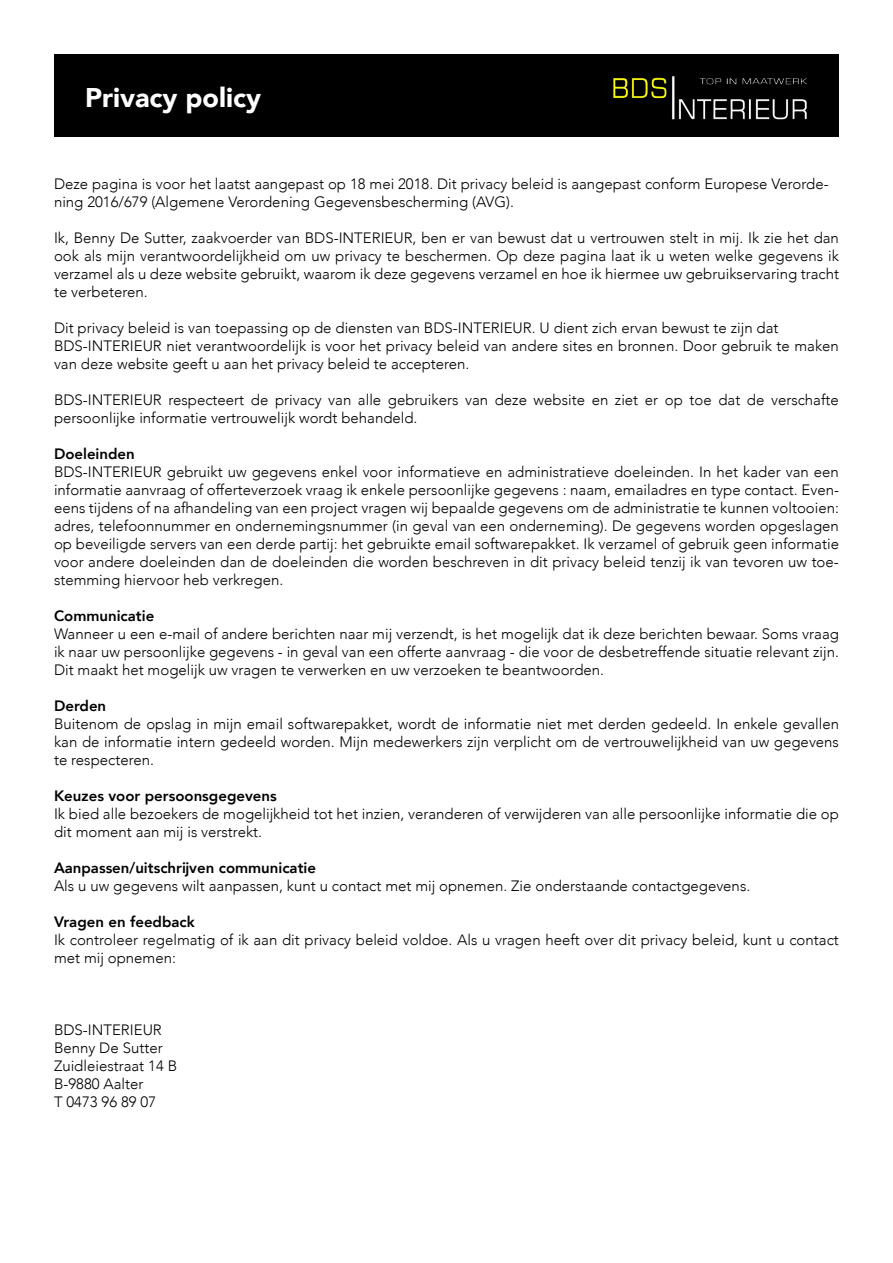
<style>
.page{position:relative;width:893px;height:1263px;background:#fff}
.page>*{position:absolute;margin:0;border:0;box-sizing:border-box;transform-origin:0 0}
.t1{font:900 27px "Avenir";color:#fff}
.t2{font:300 15px/18px "Avenir";color:#000}
.t3{font:800 15px "Avenir";color:#000}
</style>
<div class="page">
<div style="left:54px;top:54px;width:785px;height:83px;background:#000"></div>
<img style="left:613px;top:76px;width:194px;height:44px">
<h1 class="t1" style="left:85px;top:74px;width:178px">Privacy policy</h1>
<p class="t2" style="left:54px;top:175px;width:776px">Deze pagina is voor het laatst aangepast op 18 mei 2018. Dit privacy beleid is aangepast conform Europese Verorde&shy;ning 2016/679 (Algemene Verordening Gegevensbescherming (AVG).</p>
<p class="t2" style="left:54px;top:229px;width:786px;text-align:justify">Ik, Benny De Sutter, zaakvoerder van BDS-INTERIEUR, ben er van bewust dat u vertrouwen stelt in mij. Ik zie het dan ook als mijn verantwoordelijkheid om uw privacy te beschermen. Op deze pagina laat ik u weten welke gegevens ik verzamel als u deze website gebruikt, waarom ik deze gegevens verzamel en hoe ik hiermee uw gebruikservaring tracht te verbeteren.</p>
<p class="t2" style="left:54px;top:319px;width:786px">Dit privacy beleid is van toepassing op de diensten van BDS-INTERIEUR. U dient zich ervan bewust te zijn dat<br>BDS-INTERIEUR niet verantwoordelijk is voor het privacy beleid van andere sites en bronnen. Door gebruik te maken van deze website geeft u aan het privacy beleid te accepteren.</p>
<p class="t2" style="left:54px;top:391px;width:786px">BDS-INTERIEUR respecteert de privacy van alle gebruikers van deze website en ziet er op toe dat de verschafte persoonlijke informatie vertrouwelijk wordt behandeld.</p>
<p class="t3" style="left:54px;top:442px;width:82px">Doeleinden</p>
<p class="t2" style="left:54px;top:463px;width:786px;text-align:justify">BDS-INTERIEUR gebruikt uw gegevens enkel voor informatieve en administratieve doeleinden. In het kader van een informatie aanvraag of offerteverzoek vraag ik enkele persoonlijke gegevens : naam, emailadres en type contact. Even&shy;eens tijdens of na afhandeling van een project vragen wij bepaalde gegevens om de administratie te kunnen voltooien: adres, telefoonnummer en ondernemingsnummer (in geval van een onderneming). De gegevens worden opgeslagen op beveiligde servers van een derde partij: het gebruikte email softwarepakket. Ik verzamel of gebruik geen informatie voor andere doeleinden dan de doeleinden die worden beschreven in dit privacy beleid tenzij ik van tevoren uw toe&shy;stemming hiervoor heb verkregen.</p>
<p class="t3" style="left:54px;top:604px;width:102px">Communicatie</p>
<p class="t2" style="left:54px;top:625px;width:786px;text-align:justify">Wanneer u een e-mail of andere berichten naar mij verzendt, is het mogelijk dat ik deze berichten bewaar. Soms vraag ik naar uw persoonlijke gegevens - in geval van een offerte aanvraag - die voor de desbetreffende situatie relevant zijn.<br>Dit maakt het mogelijk uw vragen te verwerken en uw verzoeken te beantwoorden.</p>
<p class="t3" style="left:54px;top:694px;width:54px">Derden</p>
<p class="t2" style="left:54px;top:715px;width:786px;text-align:justify">Buitenom de opslag in mijn email softwarepakket, wordt de informatie niet met derden gedeeld. In enkele gevallen kan de informatie intern gedeeld worden. Mijn medewerkers zijn verplicht om de vertrouwelijkheid van uw gegevens te respecteren.</p>
<p class="t3" style="left:54px;top:784px;width:224px">Keuzes voor persoonsgegevens</p>
<p class="t2" style="left:54px;top:805px;width:786px">Ik bied alle bezoekers de mogelijkheid tot het inzien, veranderen of verwijderen van alle persoonlijke informatie die op dit moment aan mij is verstrekt.</p>
<p class="t3" style="left:54px;top:856px;width:264px">Aanpassen/uitschrijven communicatie</p>
<p class="t2" style="left:54px;top:877px;width:698px">Als u uw gegevens wilt aanpassen, kunt u contact met mij opnemen. Zie onderstaande contactgegevens.</p>
<p class="t3" style="left:54px;top:910px;width:142px">Vragen en feedback</p>
<p class="t2" style="left:54px;top:931px;width:786px">Ik controleer regelmatig of ik aan dit privacy beleid voldoe. Als u vragen heeft over dit privacy beleid, kunt u contact met mij opnemen:</p>
<p class="t2" style="left:54px;top:1021px;width:125px">BDS-INTERIEUR<br>Benny De Sutter<br>Zuidleiestraat 14 B<br>B-9880 Aalter<br>T 0473 96 89 07</p>
</div>
